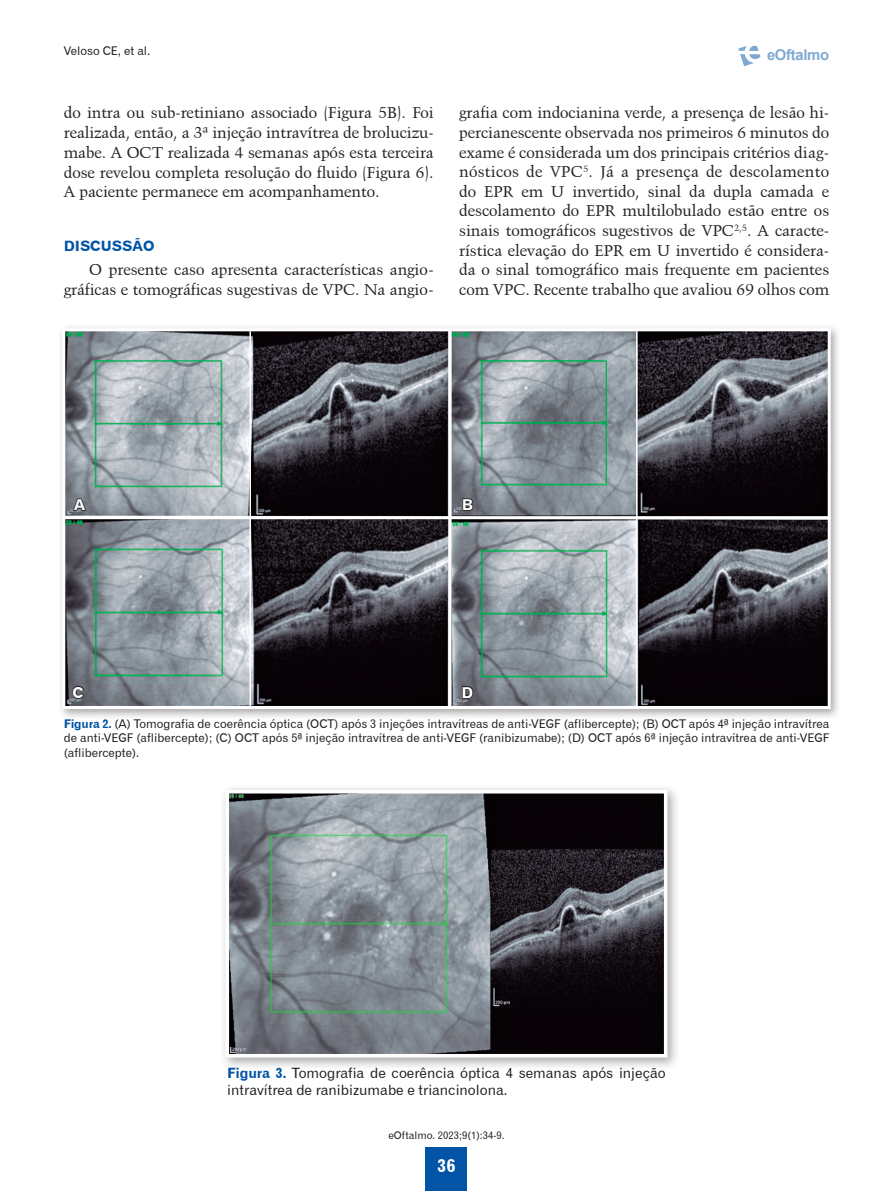
<style>
.page{position:relative;width:893px;height:1191px;background:#fff}
.page>*{position:absolute;margin:0;border:0;box-sizing:border-box;transform-origin:0 0}
.t1{font:18px "Gothic 720 BT Bold B";color:#fff}
.Texto_Portugues{font:15.75px/19.6px "Kuenstler 480 BT";color:#231f20;text-align:justify}
._6_1_Figura_Letra{font:15px "Gothic 720 BT Bold B";color:#fff}
.t2{font:700 14.85px "Arial";letter-spacing:-.02em;color:#0154a6}
._6_Figura{font:14.25px/17px "Gothic 720 BT Roman B";color:#231f20}
._4_1_Intertitulo_1{font:14.25px "Gothic 720 BT Bold B";color:#0154a6}
._6_Figura-2{font:12px/14.2px "Gothic 720 BT Roman B";color:#231f20;text-align:justify}
.t3{font:10.5px "Gothic 720 BT Roman B";color:#231f20}
.s1{font-family:"Gothic 720 BT Bold B";color:#0154a6}
</style>
<div class="page">
<div style="left:426px;top:1147px;width:41px;height:44px;background:#0154a6"></div>
<svg style="left:738px;top:45px;width:22px;height:21px"></svg>
<div style="left:219px;top:783px;width:462px;height:287px;background:#231f20;opacity:.4"></div>
<img style="left:231px;top:795px;width:431px;height:257px">
<div style="left:226px;top:790px;width:441px;height:267px;border:4px solid #fff"></div>
<div style="left:57px;top:323px;width:785px;height:397px;background:#231f20;opacity:.4"></div>
<img style="left:66px;top:332px;width:761px;height:373px">
<div style="left:62px;top:328px;width:769px;height:381px;border:3px solid #fff"></div>
<svg style="left:72px;top:496px;width:15px;height:16px"></svg>
<svg style="left:462px;top:497px;width:12px;height:14px"></svg>
<svg style="left:461px;top:685px;width:13px;height:14px"></svg>
<svg style="left:71px;top:685px;width:14px;height:14px"></svg>
<hr style="left:449px;top:331px;width:3px;height:376px;background:#fff">
<hr style="left:636px;top:331px;width:1px;height:376px;background:#fff">
<hr style="left:249px;top:331px;width:2px;height:376px;background:#fff">
<hr style="left:62px;top:516px;width:769px;height:3px;background:#fff">
<p class="_6_Figura-2" style="left:64px;top:43px;width:88px">Veloso CE, et al.</p>
<p class="Texto_Portugues" style="left:64px;top:103px;width:371px">do intra ou sub-retiniano associado (Figura 5B). Foi realizada, então, a 3ª injeção intravítrea de brolucizu&shy;mabe. A OCT realizada 4 semanas após esta terceira dose revelou completa resolução do fluido (Figura 6).<br>A paciente permanece em acompanhamento.</p>
<p class="_4_1_Intertitulo_1" style="left:64px;top:237px;width:92px">DISCUSSÃO</p>
<p class="Texto_Portugues" style="left:64px;top:260px;width:371px;text-align:right">O presente caso apresenta características angio&shy;gráficas e tomográficas sugestivas de VPC. Na angio-</p>
<p class="t2" style="left:767px;top:44px;width:64px">eOftalmo</p>
<p class="Texto_Portugues" style="left:459px;top:103px;width:371px">grafia com indocianina verde, a presença de lesão hi&shy;percianescente observada nos primeiros 6 minutos do exame é considerada um dos principais critérios diag&shy;nósticos de VPC<sup>5</sup>. Já a presença de descolamento do EPR em U invertido, sinal da dupla camada e descolamento do EPR multilobulado estão entre os sinais tomográficos sugestivos de VPC<sup>2,5</sup>. A caracte&shy;rística elevação do EPR em U invertido é considera&shy;da o sinal tomográfico mais frequente em pacientes com VPC. Recente trabalho que avaliou 69 olhos com</p>
<p class="_6_1_Figura_Letra" style="left:74px;top:495px;width:13px">A</p>
<p class="_6_1_Figura_Letra" style="left:462px;top:495px;width:13px">B</p>
<p class="_6_1_Figura_Letra" style="left:72px;top:683px;width:13px">C</p>
<p class="_6_1_Figura_Letra" style="left:461px;top:683px;width:13px">D</p>
<p class="_6_Figura-2" style="left:64px;top:716px;width:767px"><span class="s1">Figura 2.</span> (A) Tomografia de coerência óptica (OCT) após 3 injeções intravítreas de anti-VEGF (aflibercepte); (B) OCT após 4ª injeção intravítrea de anti-VEGF (aflibercepte); (C) OCT após 5ª injeção intravítrea de anti-VEGF (ranibizumabe); (D) OCT após 6ª injeção intravítrea de anti-VEGF (aflibercepte).</p>
<p class="_6_Figura" style="left:227px;top:1064px;width:440px"><span class="s1">Figura 3.</span> Tomografia de coerência óptica 4 semanas após injeção intravítrea de ranibizumabe e triancinolona.</p>
<p class="t3" style="left:388px;top:1129px;width:118px">eOftalmo. 2023;9(1):34-9.</p>
<p class="t1" style="left:437px;top:1154px;width:20px">36</p>
</div>
